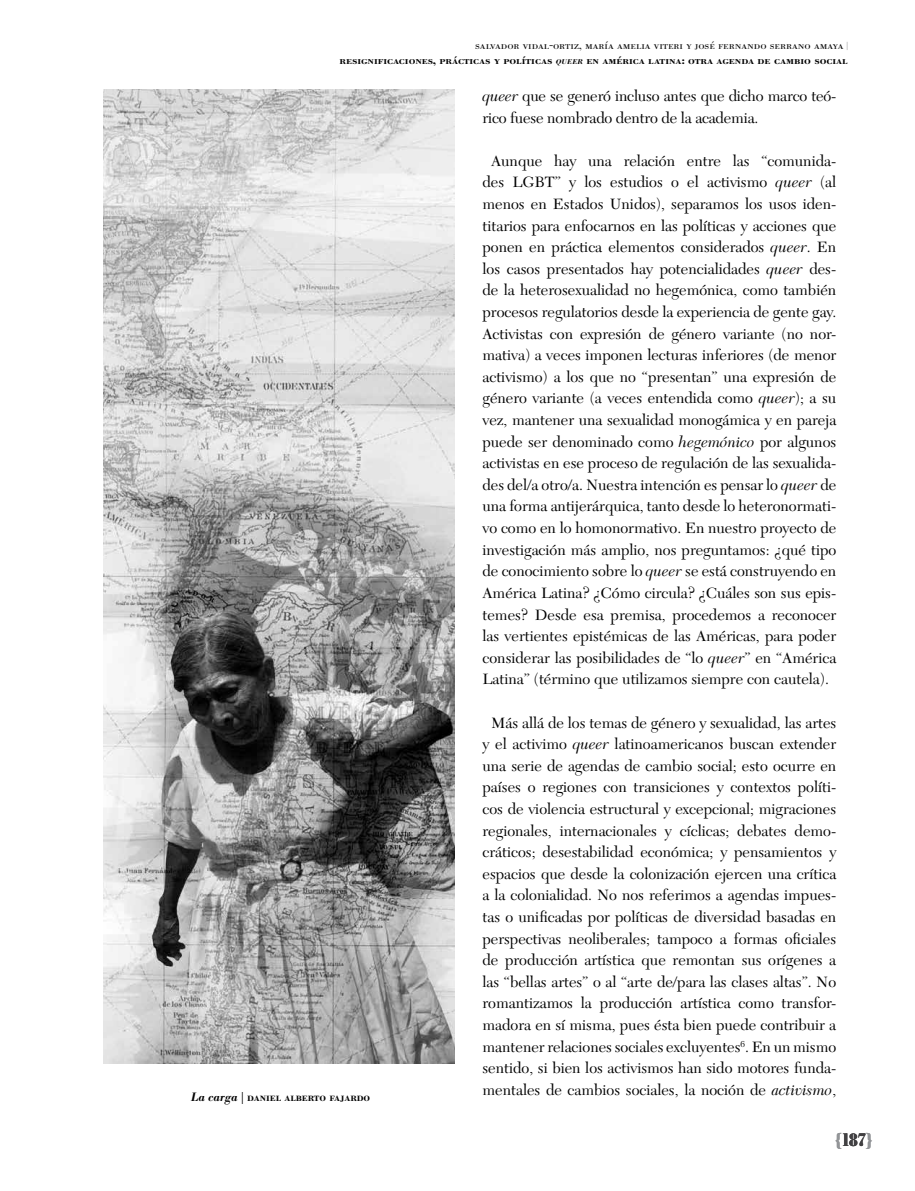
<style>
.page{position:relative;width:915px;height:1191px;background:#fff}
.page>*{position:absolute;margin:0;border:0;box-sizing:border-box;transform-origin:0 0}
.t1{font:700 condensed 18px "Bodoni BE";color:#414042}
.t2{font:15.6px/21.6px "New Caledonia LT Std";color:#000;text-align:center}
.t3{font:12px "Bodoni BE Medium SC";color:#000}
.t4{font:11.1px "Bodoni BE Medium SC";color:#000;scale:1.09 1}
.t5{font:11.1px "Bodoni BE Light SC";color:#000;scale:1.09 1}
.s1{font-family:"Bodoni BE";font-weight:300;font-size:8.25px}
.s2{font-family:"Bodoni BE";font-weight:500;font-style:italic;font-size:6.75px}
.s3{font-style:italic}
.s4{font-family:"Bodoni BE";font-weight:500;font-style:italic}
.s5{font-family:"Bodoni BE";font-weight:500}
.s6{color:#939598}
</style>
<div class="page">
<img style="left:103px;top:89px;width:351px;height:974px">
<p class="t5" style="left:475px;top:39px;width:343px">salvador vidal-ortiz, maría amelia viteri y josé fernando serrano amaya <span class="s1">|</span></p>
<p class="t4" style="left:339px;top:53px;width:467px">resignificaciones, prácticas y políticas <span class="s2">QUEER</span> en américa latina: otra agenda de cambio social</p>
<p class="t2" style="left:482px;top:85px;width:355px;text-align:left"><span class="s3">queer</span> que se generó incluso antes que dicho marco teó&shy;rico fuese nombrado dentro de la academia.</p>
<p class="t2" style="left:482px;top:150px;width:355px">Aunque hay una relación entre las “comunida&shy;des LGBT” y los estudios o el activismo <span class="s3">queer</span> (al menos en Estados Unidos), separamos los usos iden&shy;titarios para enfocarnos en las políticas y acciones que ponen en práctica elementos considerados <span class="s3">queer</span>. En los casos presentados hay potencialidades <span class="s3">queer</span> des&shy;de la heterosexualidad no hegemónica, como también procesos regulatorios desde la experiencia de gente gay.<br>Activistas con expresión de género variante (no nor&shy;mativa) a veces imponen lecturas inferiores (de menor activismo) a los que no “presentan” una expresión de género variante (a veces entendida como <span class="s3">queer</span>); a su vez, mantener una sexualidad monogámica y en pareja puede ser denominado como <span class="s3">hegemónico</span> por algunos activistas en ese proceso de regulación de las sexualida&shy;des del/a otro/a. Nuestra intención es pensar lo <span class="s3">queer</span> de una forma antijerárquica, tanto desde lo heteronormati&shy;vo como en lo homonormativo. En nuestro proyecto de investigación más amplio, nos preguntamos: ¿qué tipo de conocimiento sobre lo <span class="s3">queer</span> se está construyendo en América Latina? ¿Cómo circula? ¿Cuáles son sus epis&shy;temes? Desde esa premisa, procedemos a reconocer las vertientes epistémicas de las Américas, para poder considerar las posibilidades de “lo <span class="s3">queer</span>” en “América Latina” (término que utilizamos siempre con cautela).</p>
<p class="t2" style="left:482px;top:712px;width:355px">Más allá de los temas de género y sexualidad, las artes y el activimo <span class="s3">queer</span> latinoamericanos buscan extender una serie de agendas de cambio social; esto ocurre en países o regiones con transiciones y contextos políti&shy;cos de violencia estructural y excepcional; migraciones regionales, internacionales y cíclicas; debates demo&shy;cráticos; desestabilidad económica; y pensamientos y espacios que desde la colonización ejercen una crítica a la colonialidad. No nos referimos a agendas impues&shy;tas o unificadas por políticas de diversidad basadas en perspectivas neoliberales; tampoco a formas oficiales de producción artística que remontan sus orígenes a las “bellas artes” o al “arte de/para las clases altas”. No romantizamos la producción artística como transfor&shy;madora en sí misma, pues ésta bien puede contribuir a mantener relaciones sociales excluyentes<sup>6</sup>. En un mismo sentido, si bien los activismos han sido motores funda&shy;mentales de cambios sociales, la noción de <span class="s3">activismo</span>,</p>
<p class="t3" style="left:191px;top:1089px;width:180px"><span class="s4">La carga</span> <span class="s5">|</span> daniel alberto fajardo</p>
<p class="t1" style="left:834px;top:1129px;width:39px"><span class="s6">{</span>187<span class="s6">}</span></p>
</div>
